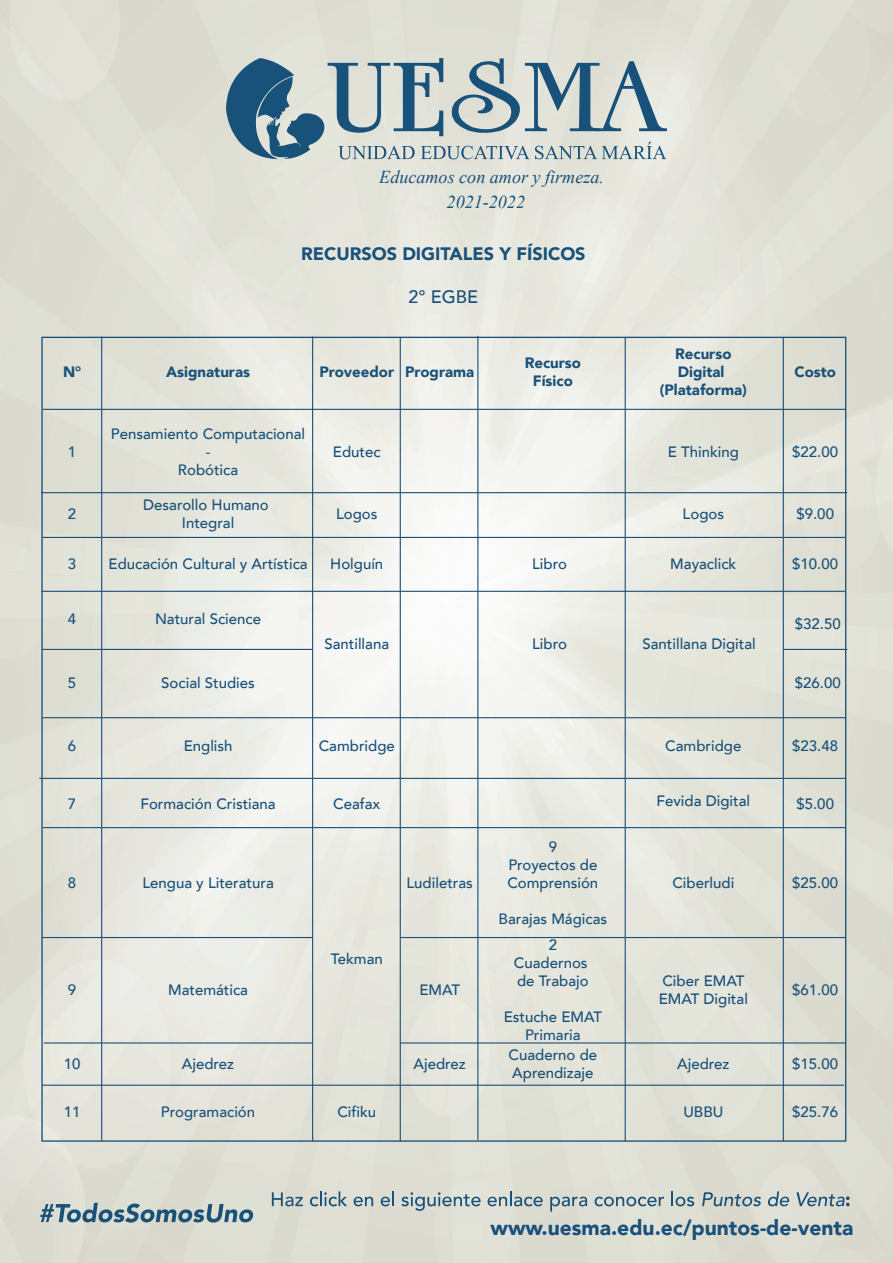
<style>
.page{position:relative;width:893px;height:1263px;background:#fff}
.page>*{position:absolute;margin:0;border:0;box-sizing:border-box;transform-origin:0 0}
.t1{font:900 21px "Avenir";color:#185179}
.t2{font:italic 18.15px "Times New Roman";color:#185179}
.t3{font:900 18px "Avenir";color:#185179}
.t4{font:500 18px "Avenir";color:#185179}
.t5{font:500 15px/18px "Avenir LT";color:#185179;text-align:center}
.t6{font:900 15px/18px "Avenir";color:#185179;text-align:center}
</style>
<div class="page">
<img style="left:0;top:0;width:893px;height:1263px">
<svg style="left:226px;top:58px;width:441px;height:101px;background:#a5b6bc"></svg>
<hr style="left:312px;top:337px;width:1px;height:804px;background:#1a5078">
<hr style="left:43px;top:409px;width:803px;height:1px;background:#1a5078">
<hr style="left:41px;top:492px;width:806px;height:1px;background:#1a5078">
<hr style="left:43px;top:537px;width:803px;height:1px;background:#1a5078">
<hr style="left:41px;top:591px;width:805px;height:1px;background:#1a5078">
<hr style="left:42px;top:649px;width:271px;height:1px;background:#1a5078">
<hr style="left:400px;top:337px;width:1px;height:804px;background:#1a5078">
<hr style="left:783px;top:338px;width:1px;height:803px;background:#1a5078">
<hr style="left:101px;top:337px;width:1px;height:804px;background:#1a5078">
<hr style="left:42px;top:717px;width:804px;height:1px;background:#1a5078">
<hr style="left:39px;top:778px;width:807px;height:1px;background:#1a5078">
<hr style="left:43px;top:827px;width:803px;height:1px;background:#1a5078">
<hr style="left:625px;top:337px;width:1px;height:804px;background:#1a5078">
<hr style="left:41px;top:937px;width:272px;height:1px;background:#1a5078">
<hr style="left:44px;top:1042px;width:269px;height:1px;background:#1a5078">
<hr style="left:42px;top:1085px;width:802px;height:1px;background:#1a5078">
<hr style="left:400px;top:937px;width:446px;height:1px;background:#1a5078">
<hr style="left:400px;top:1042px;width:446px;height:1px;background:#1a5078">
<hr style="left:477px;top:336px;width:1px;height:804px;background:#1a5078">
<svg style="left:40px;top:1203px;width:213px;height:19px;background:#8ba2ac"></svg>
<svg style="left:272px;top:1192px;width:31px;height:14px"></svg>
<svg style="left:310px;top:1191px;width:37px;height:15px"></svg>
<svg style="left:354px;top:1197px;width:19px;height:9px"></svg>
<svg style="left:381px;top:1191px;width:13px;height:15px"></svg>
<svg style="left:401px;top:1192px;width:80px;height:19px;background:#b0bebf"></svg>
<svg style="left:488px;top:1191px;width:55px;height:15px"></svg>
<svg style="left:550px;top:1197px;width:37px;height:15px"></svg>
<svg style="left:595px;top:1197px;width:69px;height:9px"></svg>
<svg style="left:671px;top:1191px;width:23px;height:15px"></svg>
<svg style="left:702px;top:1192px;width:59px;height:14px"></svg>
<svg style="left:768px;top:1191px;width:21px;height:15px"></svg>
<svg style="left:796px;top:1192px;width:54px;height:14px"></svg>
<hr style="left:783px;top:649px;width:64px;height:1px;background:#1a5078">
<p class="t2" style="left:379px;top:164px;width:226px">Educamos con amor y firmeza.</p>
<p class="t2" style="left:447px;top:190px;width:80px">2021-2022</p>
<p class="t3" style="left:301px;top:238px;width:286px">RECURSOS DIGITALES Y FÍSICOS</p>
<p class="t4" style="left:409px;top:281px;width:71px">2° EGBE</p>
<p class="t6" style="left:63px;top:362px;width:20px">N°</p>
<p class="t6" style="left:166px;top:362px;width:85px">Asignaturas</p>
<p class="t6" style="left:319px;top:362px;width:76px">Proveedor</p>
<p class="t6" style="left:525px;top:353px;width:58px">Recurso<br>Físico</p>
<p class="t6" style="left:405px;top:362px;width:71px">Programa</p>
<p class="t6" style="left:660px;top:344px;width:89px">Recurso<br>Digital (Plataforma)</p>
<p class="t6" style="left:794px;top:362px;width:43px">Costo</p>
<p class="t5" style="left:68px;top:443px;width:10px">1</p>
<p class="t5" style="left:111px;top:425px;width:196px">Pensamiento Computacional -<br>Robótica</p>
<p class="t5" style="left:333px;top:443px;width:49px">Edutec</p>
<p class="t5" style="left:668px;top:443px;width:73px">E Thinking</p>
<p class="t5" style="left:792px;top:443px;width:47px">$22.00</p>
<p class="t5" style="left:68px;top:505px;width:10px">2</p>
<p class="t5" style="left:68px;top:556px;width:10px">3</p>
<p class="t5" style="left:143px;top:496px;width:127px">Desarollo Humano<br>Integral</p>
<p class="t5" style="left:108px;top:556px;width:201px">Educación Cultural y Artística</p>
<p class="t5" style="left:336px;top:505px;width:43px">Logos</p>
<p class="t5" style="left:330px;top:556px;width:55px">Holguín</p>
<p class="t5" style="left:532px;top:556px;width:36px">Libro</p>
<p class="t5" style="left:683px;top:505px;width:43px">Logos</p>
<p class="t5" style="left:670px;top:556px;width:68px">Mayaclick</p>
<p class="t5" style="left:796px;top:505px;width:39px">$9.00</p>
<p class="t5" style="left:792px;top:556px;width:47px">$10.00</p>
<p class="t5" style="left:68px;top:610px;width:10px">4</p>
<p class="t5" style="left:155px;top:610px;width:108px">Natural Science</p>
<p class="t5" style="left:795px;top:615px;width:47px">$32.50</p>
<p class="t5" style="left:324px;top:636px;width:66px">Santillana</p>
<p class="t5" style="left:532px;top:636px;width:36px">Libro</p>
<p class="t5" style="left:642px;top:636px;width:115px">Santillana Digital</p>
<p class="t5" style="left:68px;top:674px;width:10px">5</p>
<p class="t5" style="left:161px;top:674px;width:95px">Social Studies</p>
<p class="t5" style="left:795px;top:674px;width:47px">$26.00</p>
<p class="t5" style="left:68px;top:737px;width:10px">6</p>
<p class="t5" style="left:184px;top:737px;width:50px">English</p>
<p class="t5" style="left:319px;top:737px;width:78px">Cambridge</p>
<p class="t5" style="left:665px;top:737px;width:78px">Cambridge</p>
<p class="t5" style="left:792px;top:737px;width:47px">$23.48</p>
<p class="t5" style="left:68px;top:795px;width:10px">7</p>
<p class="t5" style="left:140px;top:795px;width:137px">Formación Cristiana</p>
<p class="t5" style="left:333px;top:795px;width:49px">Ceafax</p>
<p class="t5" style="left:656px;top:792px;width:95px">Fevida Digital</p>
<p class="t5" style="left:796px;top:795px;width:39px">$5.00</p>
<p class="t5" style="left:68px;top:874px;width:10px">8</p>
<p class="t5" style="left:68px;top:981px;width:10px">9</p>
<p class="t5" style="left:64px;top:1055px;width:18px">10</p>
<p class="t5" style="left:64px;top:1103px;width:18px">11</p>
<p class="t5" style="left:142px;top:874px;width:133px">Lengua y Literatura</p>
<p class="t5" style="left:168px;top:981px;width:81px">Matemática</p>
<p class="t5" style="left:182px;top:1055px;width:54px">Ajedrez</p>
<p class="t5" style="left:161px;top:1103px;width:96px">Programación</p>
<p class="t5" style="left:331px;top:950px;width:53px">Tekman</p>
<p class="t5" style="left:337px;top:1103px;width:40px">Cifiku</p>
<p class="t5" style="left:406px;top:874px;width:68px">Ludiletras</p>
<p class="t5" style="left:419px;top:981px;width:42px">EMAT</p>
<p class="t5" style="left:414px;top:1055px;width:54px">Ajedrez</p>
<p class="t5" style="left:507px;top:838px;width:92px">9<br>Proyectos de<br>Comprensión</p>
<p class="t5" style="left:499px;top:905px;width:110px;line-height:26.5px">Barajas Mágicas<br>2</p>
<p class="t5" style="left:514px;top:954px;width:76px;text-align:left">Cuadernos de Trabajo</p>
<p class="t5" style="left:504px;top:1008px;width:100px;line-height:18.5px">Estuche EMAT<br>Primaria<br>Cuaderno de<br>Aprendizaje</p>
<p class="t5" style="left:672px;top:874px;width:63px">Ciberludi</p>
<p class="t5" style="left:659px;top:972px;width:91px;text-align:left">Ciber EMAT<br>EMAT Digital</p>
<p class="t5" style="left:677px;top:1055px;width:54px">Ajedrez</p>
<p class="t5" style="left:683px;top:1103px;width:42px">UBBU</p>
<p class="t5" style="left:792px;top:874px;width:47px">$25.00</p>
<p class="t5" style="left:792px;top:981px;width:47px">$61.00</p>
<p class="t5" style="left:792px;top:1055px;width:47px">$15.00</p>
<p class="t5" style="left:792px;top:1103px;width:47px">$25.76</p>
<h1 class="t1" style="left:491px;top:1209px;width:364px">www.uesma.edu.ec/puntos-de-venta</h1>
</div>
